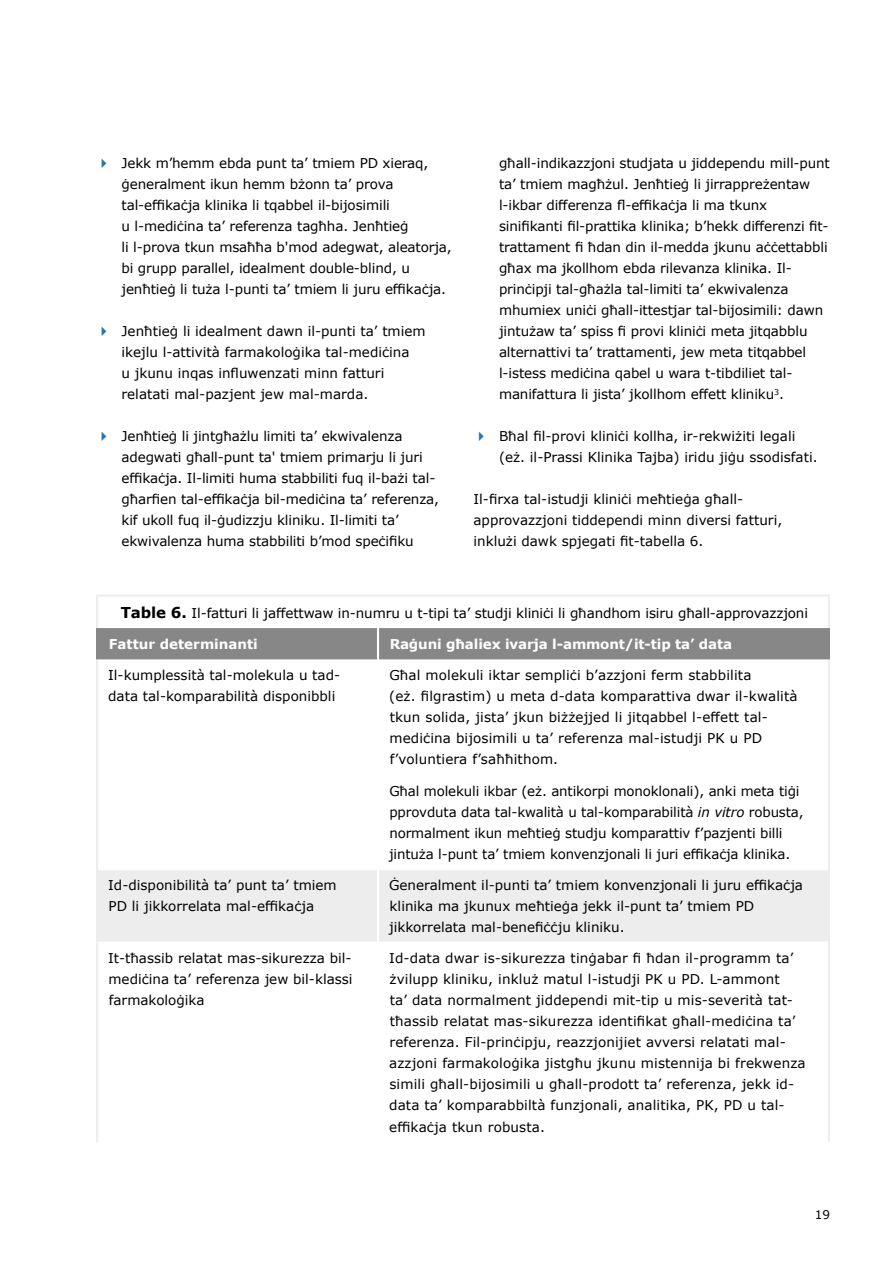
<style>
.page{position:relative;width:893px;height:1263px;background:#fff}
.page>*{position:absolute;margin:0;border:0;box-sizing:border-box;transform-origin:0 0}
.t1{font:13.5px/21px "Verdana";letter-spacing:-.01em;color:#000}
.t2{font:13.5px/21px "Verdana";letter-spacing:.01em;color:#000}
.t3{font:700 13.5px "Verdana";letter-spacing:-.01em;color:#fff}
.t4{font:12px "Verdana";color:#000}
.s1{font-weight:700;font-size:15px}
.s2{font-style:italic}
</style>
<div class="page">
<div style="left:98px;top:628px;width:730px;height:31px;background:#878787"></div>
<div style="left:98px;top:870px;width:730px;height:71px;background:#ededed"></div>
<hr style="left:377px;top:628px;width:2px;height:31px;background:#fff">
<hr style="left:377px;top:870px;width:2px;height:71px;background:#fff">
<hr style="left:96px;top:597px;width:2px;height:31px;background:#ededed">
<hr style="left:828px;top:597px;width:2px;height:31px;background:#ededed">
<hr style="left:96px;top:659px;width:2px;height:210px;background:#ededed">
<hr style="left:828px;top:659px;width:2px;height:210px;background:#ededed">
<hr style="left:96px;top:869px;width:2px;height:73px;background:#ededed">
<hr style="left:828px;top:869px;width:2px;height:73px;background:#ededed">
<hr style="left:96px;top:942px;width:2px;height:200px;background:#ededed">
<hr style="left:828px;top:942px;width:2px;height:200px;background:#ededed">
<hr style="left:96px;top:594px;width:282px;height:3px;background:#ededed">
<hr style="left:378px;top:594px;width:452px;height:3px;background:#ededed">
<hr style="left:96px;top:628px;width:2px;height:31px;background:#878787">
<hr style="left:828px;top:628px;width:2px;height:31px;background:#878787">
<p class="t1" style="left:122px;top:152px;width:332px">Jekk m’hemm ebda punt ta’ tmiem PD xieraq, ġeneralment ikun hemm bżonn ta’ prova tal-effikaċja klinika li tqabbel il-bijosimili<br>u l-mediċina ta’ referenza tagħha. Jenħtieġ<br>li l-prova tkun msaħħa b'mod adegwat, aleatorja, bi grupp parallel, idealment double-blind, u jenħtieġ li tuża l-punti ta’ tmiem li juru effikaċja.</p>
<p class="t1" style="left:122px;top:320px;width:306px">Jenħtieġ li idealment dawn il-punti ta’ tmiem ikejlu l-attività farmakoloġika tal-mediċina<br>u jkunu inqas influwenzati minn fatturi relatati mal-pazjent jew mal-marda.</p>
<p class="t1" style="left:122px;top:425px;width:319px">Jenħtieġ li jintgħażlu limiti ta’ ekwivalenza adegwati għall-punt ta' tmiem primarju li juri effikaċja. Il-limiti huma stabbiliti fuq il-bażi tal&shy;għarfien tal-effikaċja bil-mediċina ta’ referenza, kif ukoll fuq il-ġudizzju kliniku. Il-limiti ta’ ekwivalenza huma stabbiliti b’mod speċifiku</p>
<p class="t1" style="left:499px;top:152px;width:332px">għall-indikazzjoni studjata u jiddependu mill-punt ta’ tmiem magħżul. Jenħtieġ li jirrappreżentaw l-ikbar differenza fl-effikaċja li ma tkunx sinifikanti fil-prattika klinika; b’hekk differenzi fit&shy;trattament fi ħdan din il-medda jkunu aċċettabbli għax ma jkollhom ebda rilevanza klinika. Il&shy;prinċipji tal-għażla tal-limiti ta’ ekwivalenza mhumiex uniċi għall-ittestjar tal-bijosimili: dawn jintużaw ta’ spiss fi provi kliniċi meta jitqabblu alternattivi ta’ trattamenti, jew meta titqabbel l-istess mediċina qabel u wara t-tibdiliet tal&shy;manifattura li jista’ jkollhom effett kliniku<sup>3</sup>.</p>
<p class="t1" style="left:499px;top:425px;width:320px">Bħal fil-provi kliniċi kollha, ir-rekwiżiti legali (eż. il-Prassi Klinika Tajba) iridu jiġu ssodisfati.</p>
<p class="t1" style="left:473px;top:488px;width:310px">Il-firxa tal-istudji kliniċi meħtieġa għall&shy;approvazzjoni tiddependi minn diversi fatturi, inklużi dawk spjegati fit-tabella 6.</p>
<p class="t1" style="left:121px;top:602px;width:689px"><span class="s1">Table 6.</span> Il-fatturi li jaffettwaw in-numru u t-tipi ta’ studji kliniċi li għandhom isiru għall-approvazzjoni</p>
<p class="t3" style="left:109px;top:634px;width:151px">Fattur determinanti</p>
<p class="t3" style="left:390px;top:634px;width:344px">Raġuni għaliex ivarja l-ammont/it-tip ta’ data</p>
<p class="t1" style="left:108px;top:665px;width:234px">Il-kumplessità tal-molekula u tad&shy;data tal-komparabilità disponibbli</p>
<p class="t2" style="left:389px;top:665px;width:410px">Għal molekuli iktar sempliċi b’azzjoni ferm stabbilita<br>(eż. filgrastim) u meta d-data komparattiva dwar il-kwalità tkun solida, jista’ jkun biżżejjed li jitqabbel l-effett tal&shy;mediċina bijosimili u ta’ referenza mal-istudji PK u PD f’voluntiera f’saħħithom.</p>
<p class="t1" style="left:389px;top:780px;width:416px">Għal molekuli ikbar (eż. antikorpi monoklonali), anki meta tiġi pprovduta data tal-kwalità u tal-komparabilità <span class="s2">in vitro</span> robusta, normalment ikun meħtieġ studju komparattiv f’pazjenti billi jintuża l-punt ta’ tmiem konvenzjonali li juri effikaċja klinika.</p>
<p class="t1" style="left:108px;top:874px;width:230px">Id-disponibilità ta’ punt ta’ tmiem<br>PD li jikkorrelata mal-effikaċja</p>
<p class="t1" style="left:389px;top:874px;width:415px">Ġeneralment il-punti ta’ tmiem konvenzjonali li juru effikaċja klinika ma jkunux meħtieġa jekk il-punt ta’ tmiem PD jikkorrelata mal-benefiċċju kliniku.</p>
<p class="t1" style="left:108px;top:948px;width:246px;text-align:justify">It-tħassib relatat mas-sikurezza bil&shy;mediċina ta’ referenza jew bil-klassi farmakoloġika</p>
<p class="t2" style="left:389px;top:948px;width:418px">Id-data dwar is-sikurezza tinġabar fi ħdan il-programm ta’ żvilupp kliniku, inkluż matul l-istudji PK u PD. L-ammont<br>ta’ data normalment jiddependi mit-tip u mis-severità tat&shy;tħassib relatat mas-sikurezza identifikat għall-mediċina ta’ referenza. Fil-prinċipju, reazzjonijiet avversi relatati mal&shy;azzjoni farmakoloġika jistgħu jkunu mistennija bi frekwenza simili għall-bijosimili u għall-prodott ta’ referenza, jekk id&shy;data ta’ komparabbiltà funzjonali, analitika, PK, PD u tal&shy;effikaċja tkun robusta.</p>
<p class="t4" style="left:815px;top:1206px;width:17px">19</p>
</div>
